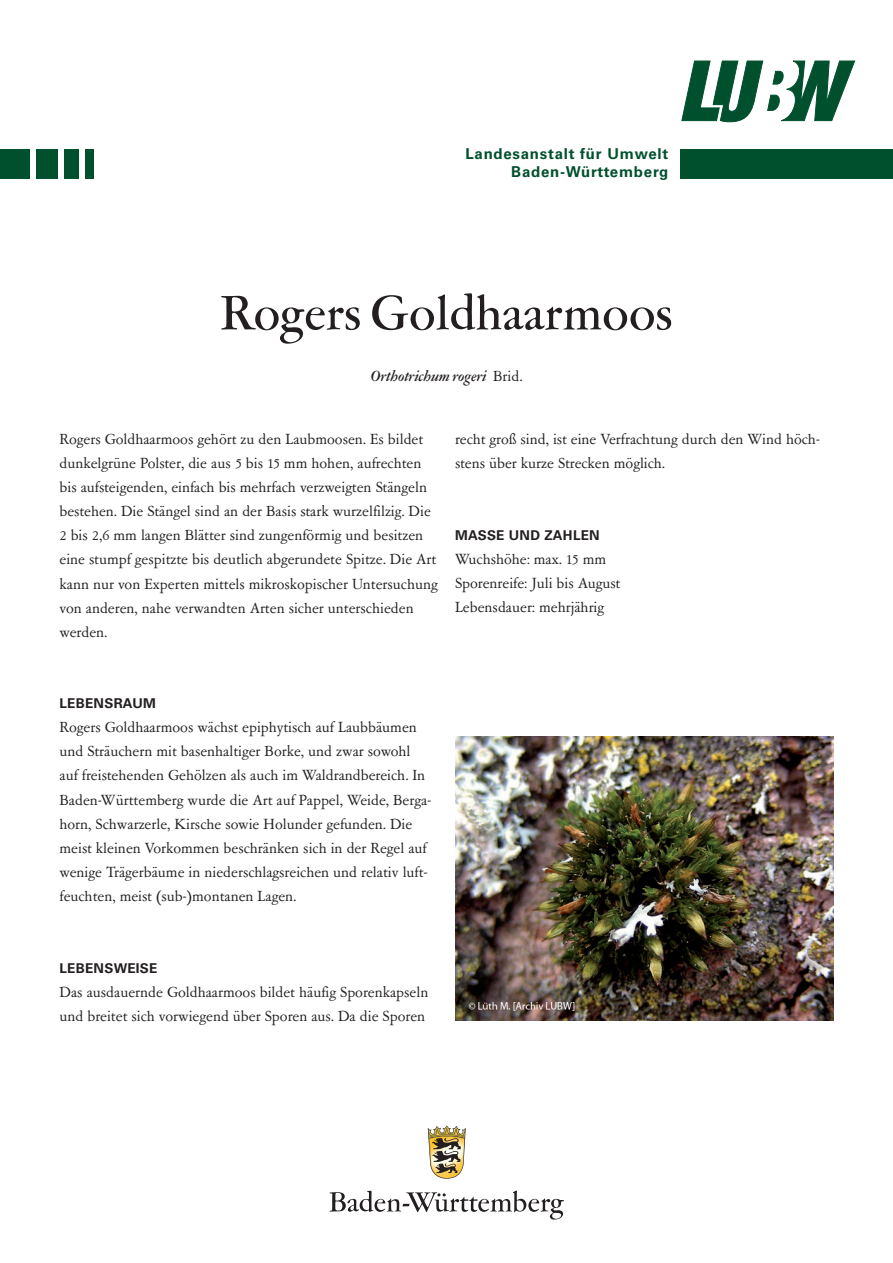
<style>
.page{position:relative;width:893px;height:1263px;background:#fff}
.page>*{position:absolute;margin:0;border:0;box-sizing:border-box;transform-origin:0 0}
.t1{font:500 54px "Garamont Amst SH";letter-spacing:.015em;color:#231f20}
.t2{font:16.5px/24px "Garamont Amst SB Rom";color:#231f20}
.t3{font:16.5px "Garamont Amst SB Med Ita";color:#231f20}
.t4{font:700 15px/18.8px "Univers LT";letter-spacing:.05em;color:#00502e;text-align:right}
.t5{font:700 13.5px "Univers LT";letter-spacing:.02em;color:#231f20}
.s1{font-family:"Garamont Amst SB Rom"}
</style>
<div class="page">
<div style="left:0;top:149px;width:30px;height:30px;background:#00502e"></div>
<div style="left:64px;top:149px;width:15px;height:30px;background:#00502e"></div>
<div style="left:85px;top:149px;width:9px;height:30px;background:#00502e"></div>
<div style="left:36px;top:149px;width:21px;height:30px;background:#00502e"></div>
<div style="left:680px;top:149px;width:213px;height:30px;background:#00502e"></div>
<svg style="left:681px;top:60px;width:175px;height:63px"></svg>
<svg style="left:330px;top:1190px;width:234px;height:29px"></svg>
<svg style="left:428px;top:1125px;width:38px;height:53px"></svg>
<img style="left:455px;top:736px;width:378px;height:284px">
<p class="t4" style="left:465px;top:144px;width:204px">LANDESANSTALT FÜR UMWELT<br>BADEN-WÜRTTEMBERG</p>
<h1 class="t1" style="left:221px;top:287px;width:453px">Rogers Goldhaarmoos</h1>
<p class="t3" style="left:371px;top:368px;width:153px">Orthotrichum rogeri <span class="s1">Brid.</span></p>
<p class="t2" style="left:60px;top:428px;width:380px">Rogers Goldhaarmoos gehört zu den Laubmoosen. Es bildet dunkelgrüne Polster, die aus 5 bis 15 mm hohen, aufrechten bis aufsteigenden, einfach bis mehrfach verzweigten Stängeln bestehen. Die Stängel sind an der Basis stark wurzelfilzig. Die 2 bis 2,6 mm langen Blätter sind zungenförmig und besitzen eine stumpf gespitzte bis deutlich abgerundete Spitze. Die Art kann nur von Experten mittels mikroskopischer Untersuchung von anderen, nahe verwandten Arten sicher unterschieden werden.</p>
<p class="t2" style="left:455px;top:428px;width:367px">recht groß sind, ist eine Verfrachtung durch den Wind höch&shy;stens über kurze Strecken möglich.</p>
<p class="t5" style="left:455px;top:528px;width:146px">MASSE UND ZAHLEN</p>
<p class="t2" style="left:455px;top:548px;width:167px">Wuchshöhe: max. 15 mm<br>Sporenreife: Juli bis August<br>Lebensdauer: mehrjährig</p>
<p class="t5" style="left:60px;top:696px;width:98px">LEBENSRAUM</p>
<p class="t2" style="left:60px;top:716px;width:374px">Rogers Goldhaarmoos wächst epiphytisch auf Laubbäumen und Sträuchern mit basenhaltiger Borke, und zwar sowohl auf freistehenden Gehölzen als auch im Waldrandbereich. In Baden-Württemberg wurde die Art auf Pappel, Weide, Berga&shy;horn, Schwarzerle, Kirsche sowie Holunder gefunden. Die meist kleinen Vorkommen beschränken sich in der Regel auf wenige Trägerbäume in niederschlagsreichen und relativ luft&shy;feuchten, meist (sub-)montanen Lagen.</p>
<p class="t5" style="left:60px;top:960px;width:99px">LEBENSWEISE</p>
<p class="t2" style="left:60px;top:980px;width:370px">Das ausdauernde Goldhaarmoos bildet häufig Sporenkapseln und breitet sich vorwiegend über Sporen aus. Da die Sporen</p>
</div>
